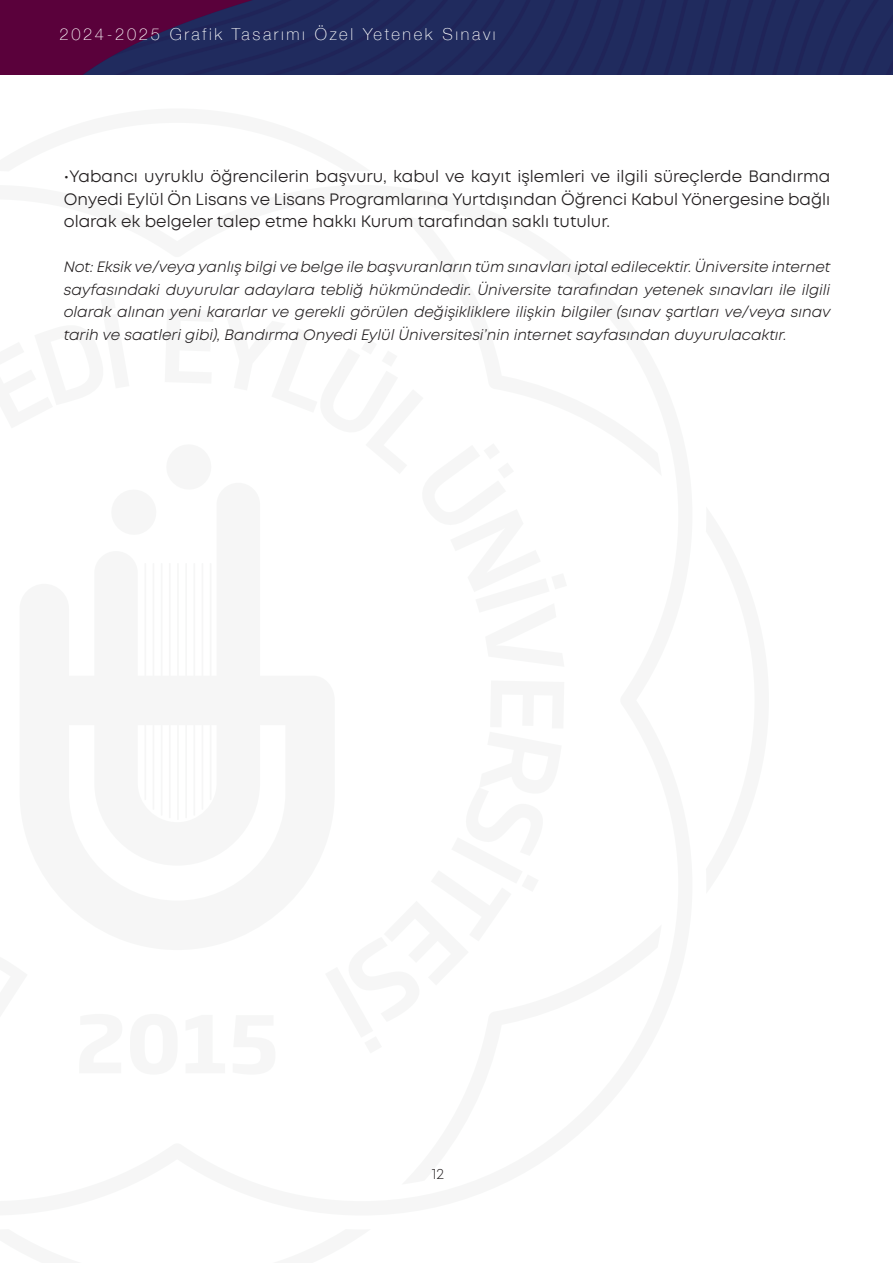
<style>
.page{position:relative;width:893px;height:1263px;background:#fff}
.page>*{position:absolute;margin:0;border:0;box-sizing:border-box;transform-origin:0 0}
.t1{font:16.5px/22.5px "Mont";color:#231f20;text-align:justify}
.t2{font:100 16.5px "Helvetica Neue";letter-spacing:.16em;color:#fff}
.t3{font:italic 15px/22.5px "Mont";color:#231f20;text-align:justify}
.t4{font:300 15px "Mont";color:#231f20}
</style>
<div class="page">
<img style="left:0;top:0;width:893px;height:75px">
<hr style="left:144px;top:563px;width:2px;height:237px;background:#e7e9e8">
<hr style="left:153px;top:563px;width:1px;height:247px;background:#e7e9e8">
<hr style="left:161px;top:563px;width:1px;height:253px;background:#e7e9e8">
<hr style="left:169px;top:563px;width:2px;height:255px;background:#e7e9e8">
<hr style="left:177px;top:563px;width:2px;height:257px;background:#e7e9e8">
<hr style="left:185px;top:563px;width:2px;height:255px;background:#e7e9e8">
<hr style="left:193px;top:563px;width:2px;height:253px;background:#e7e9e8">
<hr style="left:202px;top:563px;width:1px;height:247px;background:#e7e9e8">
<hr style="left:210px;top:563px;width:1px;height:237px;background:#e7e9e8">
<p class="t2" style="left:60px;top:22px;width:438px">2024-2025 Grafik Tasarımı Özel Yetenek Sınavı</p>
<p class="t1" style="left:64px;top:165px;width:768px">•Yabancı uyruklu öğrencilerin başvuru, kabul ve kayıt işlemleri ve ilgili süreçlerde Bandırma Onyedi Eylül Ön Lisans ve Lisans Programlarına Yurtdışından Öğrenci Kabul Yönergesine bağlı olarak ek belgeler talep etme hakkı Kurum tarafından saklı tutulur.</p>
<p class="t3" style="left:64px;top:256px;width:768px">Not: Eksik ve/veya yanlış bilgi ve belge ile başvuranların tüm sınavları iptal edilecektir. Üniversite internet sayfasındaki duyurular adaylara tebliğ hükmündedir. Üniversite tarafından yetenek sınavları ile ilgili olarak alınan yeni kararlar ve gerekli görülen değişikliklere ilişkin bilgiler (sınav şartları ve/veya sınav tarih ve saatleri gibi), Bandırma Onyedi Eylül Üniversitesi’nin internet sayfasından duyurulacaktır.</p>
<p class="t4" style="left:432px;top:1164px;width:14px">12</p>
</div>
